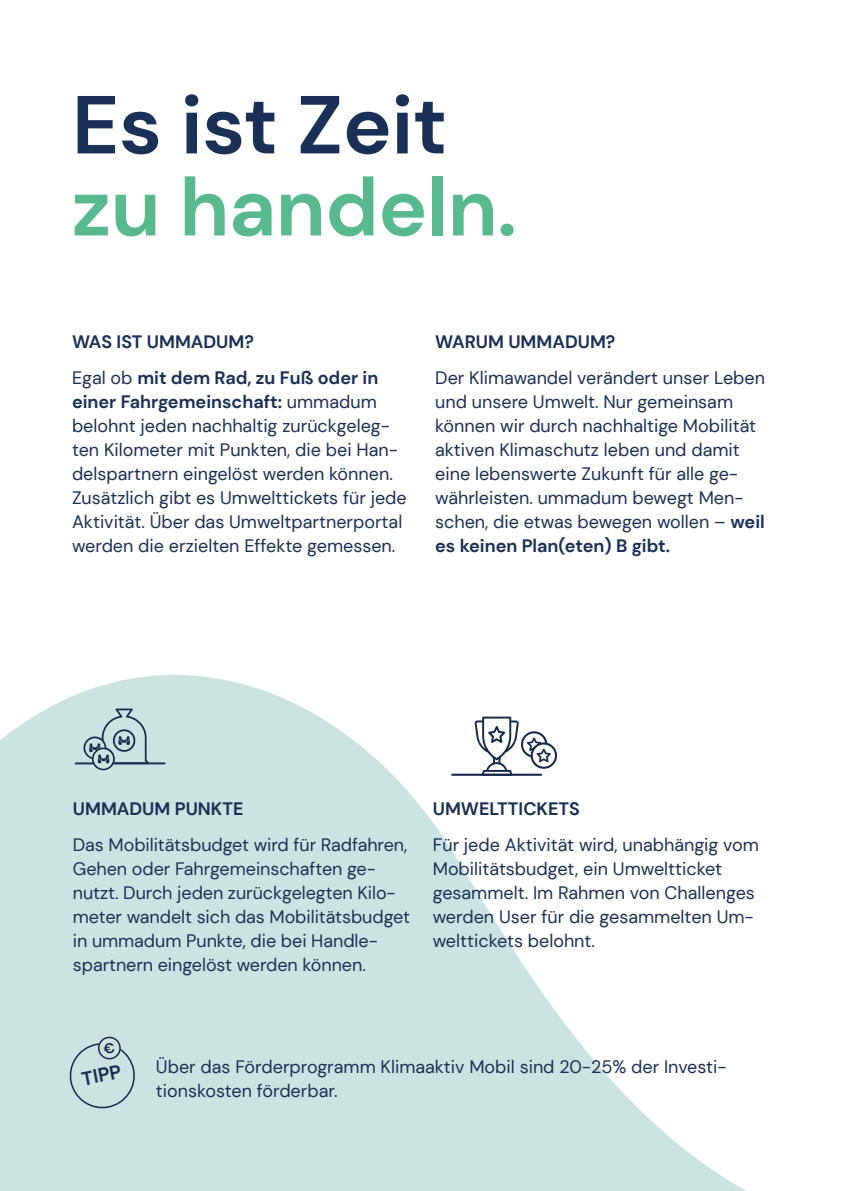
<style>
.page{position:relative;width:842px;height:1191px;background:#fff}
.page>*{position:absolute;margin:0;border:0;box-sizing:border-box;transform-origin:0 0}
.t1{font:700 82px "DM Sans";letter-spacing:-.005em;color:#58b88e}
.t2{font:700 82px "DM Sans";letter-spacing:-.005em;color:#1a3056}
.t3{font:700 19.4px "DM Sans";color:#1a3056}
.t4{font:18px/24px "DM Sans";color:#1a3056}
.t5{font:700 18px/35.4px "DM Sans";color:#1a3056}
.s1{font-weight:400}
.s2{font-weight:700}
</style>
<div class="page">
<svg style="left:0;top:1035px;width:1px;height:156px"></svg>
<svg style="left:1px;top:675px;width:745px;height:516px;fill:#cce4e1"></svg>
<div style="left:0;top:695px;width:82px;height:340px;background:#cce4e1"></div>
<svg style="left:75px;top:708px;width:91px;height:62px;background:#b0c8ca"></svg>
<hr style="left:451px;top:773px;width:91px;height:2px;background:#15284a">
<svg style="left:475px;top:716px;width:83px;height:59px"></svg>
<svg style="left:68px;top:1034px;width:69px;height:76px;background:#bdd5d5"></svg>
<h1 class="t2" style="left:72px;top:73px;width:377px">Es ist Zeit</h1>
<h1 class="t1" style="left:72px;top:155px;width:446px">zu handeln.</h1>
<p class="t5" style="left:72px;top:324px;width:308px">WAS IST UMMADUM?<br><span class="s1">Egal ob</span> mit dem Rad, zu Fuß oder in</p>
<p class="t4" style="left:72px;top:389px;width:336px"><span class="s2">einer Fahrgemeinschaft:</span> ummadum belohnt jeden nachhaltig zurückgeleg&shy;ten Kilometer mit Punkten, die bei Han&shy;delspartnern eingelöst werden können.<br>Zusätzlich gibt es Umwelttickets für jede Aktivität. Über das Umweltpartnerportal werden die erzielten Effekte gemessen.</p>
<p class="t5" style="left:435px;top:324px;width:182px">WARUM UMMADUM?</p>
<p class="t4" style="left:435px;top:365px;width:331px">Der Klimawandel verändert unser Leben und unsere Umwelt. Nur gemeinsam können wir durch nachhaltige Mobilität aktiven Klimaschutz leben und damit eine lebenswerte Zukunft für alle ge&shy;währleisten. ummadum bewegt Men&shy;schen, die etwas bewegen wollen – <span class="s2">weil es keinen Plan(eten) B gibt.</span></p>
<p class="t5" style="left:73px;top:791px;width:172px">UMMADUM PUNKTE</p>
<p class="t4" style="left:73px;top:832px;width:339px">Das Mobilitätsbudget wird für Radfahren, Gehen oder Fahrgemeinschaften ge&shy;nutzt. Durch jeden zurückgelegten Kilo&shy;meter wandelt sich das Mobilitätsbudget in ummadum Punkte, die bei Handle&shy;spartnern eingelöst werden können.</p>
<p class="t5" style="left:433px;top:791px;width:149px">UMWELTTICKETS</p>
<p class="t4" style="left:433px;top:832px;width:328px">Für jede Aktivität wird, unabhängig vom Mobilitätsbudget, ein Umweltticket gesammelt. Im Rahmen von Challenges werden User für die gesammelten Um&shy;welttickets belohnt.</p>
<p class="t3" style="left:80px;top:1067px;width:42px;rotate:-11deg">TIPP</p>
<p class="t4" style="left:156px;top:1054px;width:572px">Über das Förderprogramm Klimaaktiv Mobil sind 20-25% der Investi&shy;tionskosten förderbar.</p>
</div>
